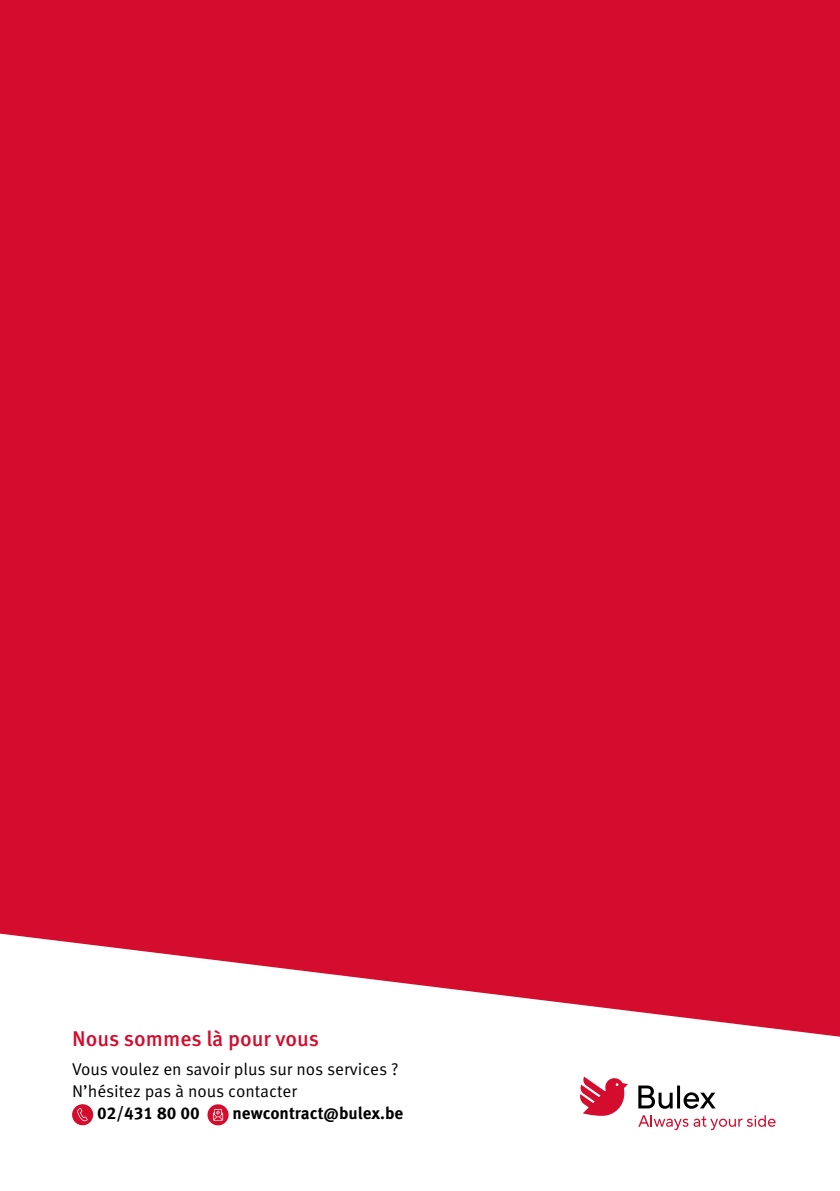
<style>
.page{position:relative;width:840px;height:1191px;background:#fff}
.page>*{position:absolute;margin:0;border:0;box-sizing:border-box;transform-origin:0 0}
.t1{font:500 21.2px "Meta Pro";color:#d40c2d}
.t2{font:17px/21.4px "Meta Pro Norm";letter-spacing:-.005em;color:#000}
.t3{font:700 17px "Meta Pro";color:#000}
</style>
<div class="page">
<div style="left:0;top:0;width:839px;height:1036px;background:#d40c2d"></div>
<svg style="left:638px;top:1115px;width:137px;height:15px"></svg>
<svg style="left:580px;top:1076px;width:47px;height:39px"></svg>
<svg style="left:638px;top:1085px;width:77px;height:23px"></svg>
<div style="left:72px;top:1104px;width:21px;height:21px;background:#d40c2d;border-radius:50%"></div>
<svg style="left:77px;top:1108px;width:10px;height:13px"></svg>
<div style="left:207px;top:1104px;width:21px;height:21px;background:#d40c2d;border-radius:50%"></div>
<svg style="left:213px;top:1109px;width:10px;height:11px"></svg>
<p class="t1" style="left:72px;top:1022px;width:248px">Nous sommes là pour vous</p>
<p class="t2" style="left:72px;top:1057px;width:328px">Vous voulez en savoir plus sur nos services ?<br>N’hésitez pas à nous contacter</p>
<p class="t3" style="left:97px;top:1100px;width:104px">02/431 80 00</p>
<p class="t3" style="left:232px;top:1100px;width:172px">newcontract@bulex.be</p>
</div>
